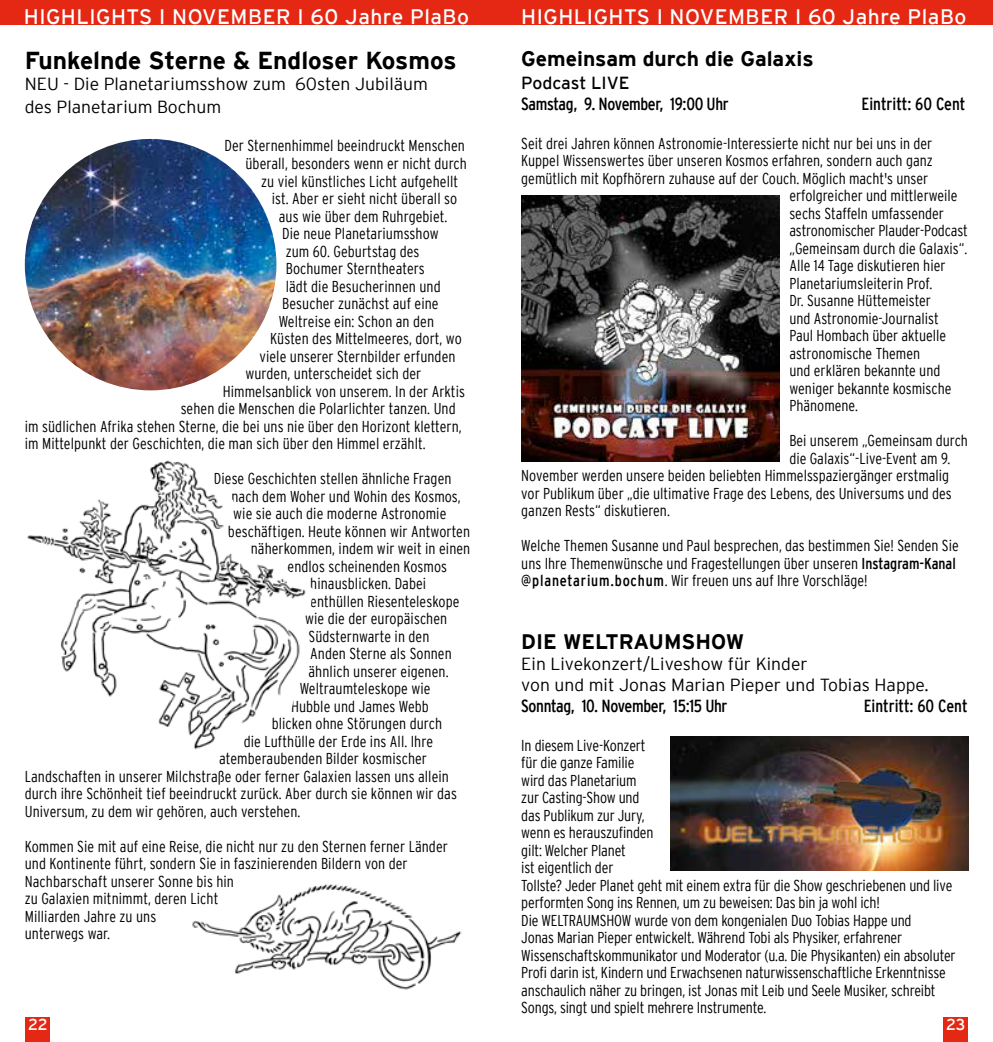
<style>
.page{position:relative;width:993px;height:1042px;background:#fff}
.page>*{position:absolute;margin:0;border:0;box-sizing:border-box;transform-origin:0 0}
.t1{font:700 24.5px "Interstate";color:#000}
.t2{font:21px "Interstate";letter-spacing:.025em;color:#fff}
.t3{font:700 21px "Interstate";color:#000}
.t4{font:300 17.5px/22.8px "Interstate";color:#000}
.t5{font:condensed 17.5px "Interstate";letter-spacing:-.02em;color:#000}
.t6{font:condensed 17.5px "Interstate";color:#000}
.t7{font:17.5px "Interstate";color:#000}
.t8{font:300 condensed 15.75px/17.5px "Interstate";color:#000}
.t9{font:15.75px "Interstate";color:#fff}
.s1{font-weight:400}
</style>
<div class="page">
<div style="left:943px;top:1017px;width:24px;height:25px;background:#e42813"></div>
<div style="left:25px;top:1017px;width:25px;height:25px;background:#e42813"></div>
<div style="left:0;top:0;width:992px;height:25px;background:#e42813"></div>
<img style="left:670px;top:737px;width:297px;height:133px">
<img style="left:25px;top:139px;width:251px;height:251px;border-radius:126px">
<img style="left:521px;top:195px;width:258px;height:266px">
<svg style="left:27px;top:460px;width:279px;height:290px"></svg>
<img style="left:192px;top:884px;width:270px;height:106px">
<h2 class="t2" style="left:24px;top:5px;width:446px">HIGHLIGHTS I NOVEMBER I 60 Jahre PlaBo</h2>
<h2 class="t2" style="left:521px;top:5px;width:446px">HIGHLIGHTS I NOVEMBER I 60 Jahre PlaBo</h2>
<h1 class="t1" style="left:25px;top:47px;width:433px">Funkelnde Sterne &amp; Endloser Kosmos</h1>
<p class="t4" style="left:25px;top:73px;width:404px">NEU - Die Planetariumsshow zum 60sten Jubiläum des Planetarium Bochum</p>
<p class="t8" style="left:224px;top:137px;width:242px">Der Sternenhimmel beeindruckt Menschen</p>
<p class="t8" style="left:245px;top:155px;width:223px">überall, besonders wenn er nicht durch</p>
<p class="t8" style="left:261px;top:172px;width:198px">zu viel künstliches Licht aufgehellt</p>
<p class="t8" style="left:272px;top:190px;width:187px">ist. Aber er sieht nicht überall so</p>
<p class="t8" style="left:279px;top:207px;width:170px">aus wie über dem Ruhrgebiet.</p>
<p class="t8" style="left:282px;top:225px;width:158px">Die neue Planetariumsshow</p>
<p class="t8" style="left:286px;top:242px;width:135px">zum 60. Geburtstag des</p>
<p class="t8" style="left:286px;top:260px;width:140px">Bochumer Sterntheaters</p>
<p class="t8" style="left:286px;top:277px;width:156px">lädt die Besucherinnen und</p>
<p class="t8" style="left:282px;top:295px;width:158px">Besucher zunächst auf eine</p>
<p class="t8" style="left:279px;top:312px;width:157px">Weltreise ein: Schon an den</p>
<p class="t8" style="left:270px;top:330px;width:193px">Küsten des Mittelmeeres, dort, wo</p>
<p class="t8" style="left:259px;top:347px;width:197px">viele unserer Sternbilder erfunden</p>
<p class="t8" style="left:245px;top:365px;width:177px">wurden, unterscheidet sich der</p>
<p class="t8" style="left:223px;top:382px;width:244px">Himmelsanblick von unserem. In der Arktis</p>
<p class="t8" style="left:181px;top:400px;width:276px">sehen die Menschen die Polarlichter tanzen. Und</p>
<p class="t8" style="left:25px;top:417px;width:438px">im südlichen Afrika stehen Sterne, die bei uns nie über den Horizont klettern,</p>
<p class="t8" style="left:25px;top:434px;width:402px">im Mittelpunkt der Geschichten, die man sich über den Himmel erzählt.</p>
<p class="t8" style="left:214px;top:469px;width:239px">Diese Geschichten stellen ähnliche Fragen</p>
<p class="t8" style="left:231px;top:487px;width:231px">nach dem Woher und Wohin des Kosmos,</p>
<p class="t8" style="left:233px;top:504px;width:215px">wie sie auch die moderne Astronomie</p>
<p class="t8" style="left:228px;top:522px;width:243px">beschäftigen. Heute können wir Antworten</p>
<p class="t8" style="left:251px;top:539px;width:221px">näherkommen, indem wir weit in einen</p>
<p class="t8" style="left:287px;top:557px;width:161px">endlos scheinenden Kosmos</p>
<p class="t8" style="left:310px;top:574px;width:117px">hinausblicken. Dabei</p>
<p class="t8" style="left:310px;top:592px;width:151px">enthüllen Riesenteleskope</p>
<p class="t8" style="left:305px;top:609px;width:144px">wie die der europäischen</p>
<p class="t8" style="left:308px;top:627px;width:122px">Südsternwarte in den</p>
<p class="t8" style="left:310px;top:644px;width:143px">Anden Sterne als Sonnen</p>
<p class="t8" style="left:308px;top:662px;width:141px">ähnlich unserer eigenen.</p>
<p class="t8" style="left:300px;top:679px;width:132px">Weltraumteleskope wie</p>
<p class="t8" style="left:291px;top:697px;width:139px">Hubble und James Webb</p>
<p class="t8" style="left:272px;top:714px;width:172px">blicken ohne Störungen durch</p>
<p class="t8" style="left:244px;top:732px;width:191px">die Lufthülle der Erde ins All. Ihre</p>
<p class="t8" style="left:219px;top:749px;width:209px">atemberaubenden Bilder kosmischer</p>
<p class="t8" style="left:25px;top:767px;width:425px">Landschaften in unserer Milchstraße oder ferner Galaxien lassen uns allein</p>
<p class="t8" style="left:25px;top:784px;width:433px">durch ihre Schönheit tief beeindruckt zurück. Aber durch sie können wir das</p>
<p class="t8" style="left:25px;top:802px;width:277px">Universum, zu dem wir gehören, auch verstehen.</p>
<p class="t8" style="left:25px;top:837px;width:424px">Kommen Sie mit auf eine Reise, die nicht nur zu den Sternen ferner Länder und Kontinente führt, sondern Sie in faszinierenden Bildern von der Nachbarschaft unserer Sonne bis hin<br>zu Galaxien mitnimmt, deren Licht<br>Milliarden Jahre zu uns<br>unterwegs war.</p>
<h2 class="t3" style="left:521px;top:47px;width:294px">Gemeinsam durch die Galaxis</h2>
<p class="t7" style="left:521px;top:73px;width:110px">Podcast LIVE</p>
<p class="t5" style="left:521px;top:94px;width:209px">Samstag, 9. November, 19:00 Uhr</p>
<p class="t6" style="left:861px;top:94px;width:105px">Eintritt: 60 Cent</p>
<p class="t8" style="left:521px;top:134px;width:412px">Seit drei Jahren können Astronomie-Interessierte nicht nur bei uns in der</p>
<p class="t8" style="left:521px;top:152px;width:413px">Kuppel Wissenswertes über unseren Kosmos erfahren, sondern auch ganz</p>
<p class="t8" style="left:521px;top:169px;width:408px">gemütlich mit Kopfhörern zuhause auf der Couch. Möglich macht's unser</p>
<p class="t8" style="left:789px;top:187px;width:170px">erfolgreicher und mittlerweile</p>
<p class="t8" style="left:789px;top:204px;width:156px">sechs Staffeln umfassender</p>
<p class="t8" style="left:789px;top:222px;width:180px">astronomischer Plauder-Podcast</p>
<p class="t8" style="left:789px;top:239px;width:179px">„Gemeinsam durch die Galaxis“.</p>
<p class="t8" style="left:789px;top:257px;width:157px">Alle 14 Tage diskutieren hier</p>
<p class="t8" style="left:789px;top:274px;width:144px">Planetariumsleiterin Prof.</p>
<p class="t8" style="left:789px;top:292px;width:143px">Dr. Susanne Hüttemeister</p>
<p class="t8" style="left:789px;top:309px;width:151px">und Astronomie-Journalist</p>
<p class="t8" style="left:789px;top:327px;width:158px">Paul Hombach über aktuelle</p>
<p class="t8" style="left:789px;top:344px;width:132px">astronomische Themen</p>
<p class="t8" style="left:789px;top:362px;width:152px">und erklären bekannte und</p>
<p class="t8" style="left:789px;top:379px;width:163px">weniger bekannte kosmische</p>
<p class="t8" style="left:789px;top:397px;width:70px">Phänomene.</p>
<p class="t8" style="left:789px;top:432px;width:180px">Bei unserem „Gemeinsam durch</p>
<p class="t8" style="left:789px;top:449px;width:162px">die Galaxis“-Live-Event am 9.</p>
<p class="t8" style="left:521px;top:467px;width:429px">November werden unsere beiden beliebten Himmelsspaziergänger erstmalig</p>
<p class="t8" style="left:521px;top:484px;width:431px">vor Publikum über „die ultimative Frage des Lebens, des Universums und des</p>
<p class="t8" style="left:521px;top:502px;width:150px">ganzen Rests“ diskutieren.</p>
<p class="t8" style="left:521px;top:537px;width:439px">Welche Themen Susanne und Paul besprechen, das bestimmen Sie! Senden Sie uns Ihre Themenwünsche und Fragestellungen über unseren <span class="s1">Instagram-Kanal @planetarium.bochum</span>. Wir freuen uns auf Ihre Vorschläge!</p>
<h2 class="t3" style="left:521px;top:630px;width:224px">DIE WELTRAUMSHOW</h2>
<p class="t4" style="left:521px;top:653px;width:409px;line-height:21px">Ein Livekonzert/Liveshow für Kinder<br>von und mit Jonas Marian Pieper und Tobias Happe.</p>
<p class="t5" style="left:521px;top:696px;width:208px">Sonntag, 10. November, 15:15 Uhr</p>
<p class="t6" style="left:863px;top:696px;width:105px">Eintritt: 60 Cent</p>
<p class="t8" style="left:521px;top:736px;width:435px">In diesem Live-Konzert<br>für die ganze Familie<br>wird das Planetarium<br>zur Casting-Show und<br>das Publikum zur Jury,<br>wenn es herauszufinden<br>gilt: Welcher Planet<br>ist eigentlich der<br>Tollste? Jeder Planet geht mit einem extra für die Show geschriebenen und live performten Song ins Rennen, um zu beweisen: Das bin ja wohl ich!<br>Die WELTRAUMSHOW wurde von dem kongenialen Duo Tobias Happe und<br>Jonas Marian Pieper entwickelt. Während Tobi als Physiker, erfahrener Wissenschaftskommunikator und Moderator (u.a. Die Physikanten) ein absoluter Profi darin ist, Kindern und Erwachsenen naturwissenschaftliche Erkenntnisse anschaulich näher zu bringen, ist Jonas mit Leib und Seele Musiker, schreibt Songs, singt und spielt mehrere Instrumente.</p>
<p class="t9" style="left:28px;top:1015px;width:21px">22</p>
<p class="t9" style="left:945px;top:1015px;width:21px">23</p>
</div>
